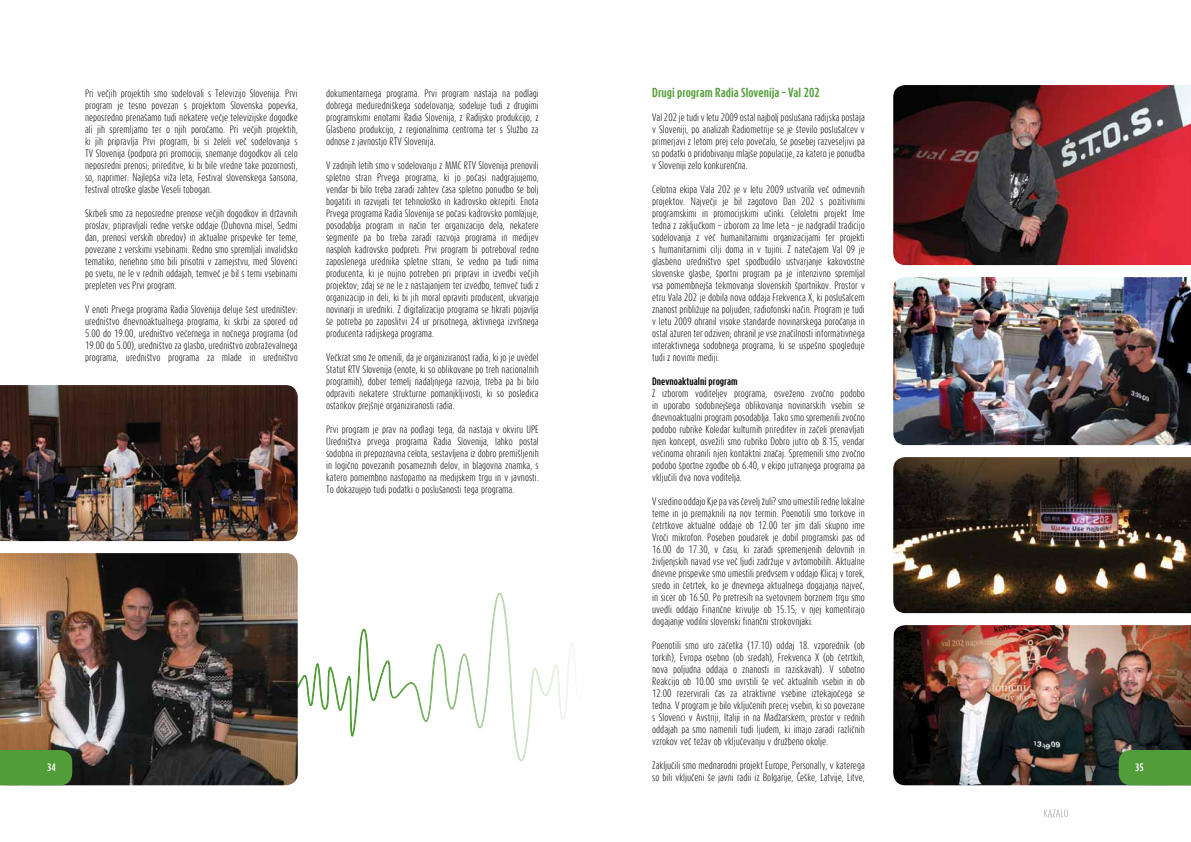
<style>
.page{position:relative;width:1191px;height:842px;background:#fff}
.page>*{position:absolute;margin:0;border:0;box-sizing:border-box;transform-origin:0 0}
.t1{font:700 11px "Dax Compact";color:#529d3a}
.t2{font:300 9px/12px "Dax Compact";color:#000;text-align:justify}
.t3{font:700 9px "Dax Compact";color:#000}
.t4{font:700 9px "Dax Compact";color:#fff}
</style>
<div class="page">
<svg style="left:298px;top:592px;width:277px;height:170px"></svg>
<img style="left:0;top:553px;width:298px;height:232px">
<img style="left:0;top:385px;width:298px;height:156px">
<img style="left:893px;top:457px;width:298px;height:156px">
<img style="left:893px;top:277px;width:298px;height:168px">
<img style="left:893px;top:85px;width:298px;height:180px">
<img style="left:893px;top:625px;width:298px;height:160px">
<div style="left:0;top:750px;width:72px;height:35px;background:#529d3a"></div>
<div style="left:1118px;top:750px;width:73px;height:35px;background:#529d3a"></div>
<svg style="left:1044px;top:809px;width:24px;height:8px"></svg>
<p class="t1" style="left:652px;top:85px;width:169px">Drugi program Radia Slovenija – Val 202</p>
<p class="t2" style="left:652px;top:111px;width:214px">Val 202 je tudi v letu 2009 ostal najbolj poslušana radijska postaja v Sloveniji, po analizah Radiometrije se je število poslušalcev v primerjavi z letom prej celo povečalo, še posebej razveseljivi pa so podatki o pridobivanju mlajše populacije, za katero je ponudba v Sloveniji zelo konkurenčna.</p>
<p class="t2" style="left:652px;top:183px;width:214px">Celotna ekipa Vala 202 je v letu 2009 ustvarila več odmevnih projektov. Največji je bil zagotovo Dan 202 s pozitivnimi programskimi in promocijskimi učinki. Celoletni projekt I me tedna z zaključkom – izborom za I me leta – je nadgradil tradicijo sodelovanja z več humanitarnimi organizacijami ter projekti s humanitarnimi cilji doma in v tujini. Z natečajem Val 09 je glasbeno uredništvo spet spodbudilo ustvarjanje kakovostne slovenske glasbe, športni program pa je intenzivno spremljal vsa pomembnejša tekmovanja slovenskih športnikov. Prostor v etru Vala 202 je dobila nova oddaja Frekvenca X, ki poslušalcem znanost približuje na poljuden, radiofonski način. Program je tudi v letu 2009 ohranil visoke standarde novinarskega poročanja in ostal ažuren ter odziven; ohranil je vse značilnosti informativnega interaktivnega sodobnega programa, ki se uspešno spogleduje tudi z novimi mediji.</p>
<p class="t3" style="left:652px;top:375px;width:87px">Dnevnoaktualni program</p>
<p class="t2" style="left:652px;top:387px;width:214px">Z izborom voditeljev programa, osveženo zvočno podobo in uporabo sodobnejšega oblikovanja novinarskih vsebin se dnevnoaktualni program posodablja. Tako smo spremenili zvočno podobo rubrike Koledar kulturnih prireditev in začeli prenavljati njen koncept, osvežili smo rubriko Dobro jutro ob 8.15, vendar večinoma ohranili njen kontaktni značaj. Spremenili smo zvočno podobo športne zgodbe ob 6.40, v ekipo jutranjega programa pa vključili dva nova voditelja.</p>
<p class="t2" style="left:652px;top:495px;width:214px">V sredino oddajo Kje pa vas čevelj žuli? smo umestili redne lokalne teme in jo premaknili na nov termin. Poenotili smo torkove in četrtkove aktualne oddaje ob 12.00 ter jim dali skupno ime Vroči mikrofon. Poseben poudarek je dobil programski pas od 16.00 do 17.30, v času, ki zaradi spremenjenih delovnih in življenjskih navad vse več ljudi zadržuje v avtomobilih. Aktualne dnevne prispevke smo umestili predvsem v oddajo Klicaj v torek, sredo in četrtek, ko je dnevnega aktualnega dogajanja največ, in sicer ob 16.50. Po pretresih na svetovnem borznem trgu smo uvedli oddajo Finančne krivulje ob 15.15; v njej komentirajo dogajanje vodilni slovenski finančni strokovnjaki.</p>
<p class="t2" style="left:652px;top:639px;width:214px">Poenotili smo uro začetka (17.10) oddaj 18. vzporednik (ob torkih), Evropa osebno (ob sredah), Frekvenca X (ob četrtkih, nova poljudna oddaja o znanosti in raziskavah). V sobotno Reakcijo ob 10.00 smo uvrstili še več aktualnih vsebin in ob 12.00 rezervirali čas za atraktivne vsebine iztekajočega se tedna. V program je bilo vključenih precej vsebin, ki so povezane s Slovenci v Avstriji, Italiji in na Madžarskem, prostor v rednih oddajah pa smo namenili tudi ljudem, ki imajo zaradi različnih vzrokov več težav ob vključevanju v družbeno okolje.</p>
<p class="t2" style="left:652px;top:759px;width:214px">Zaključili smo mednarodni projekt Europe, Personally, v katerega so bili vključeni še javni radii iz Bolgarije, Češke, Latvije, Litve,</p>
<p class="t2" style="left:326px;top:87px;width:214px">dokumentarnega programa. Prvi program nastaja na podlagi dobrega meduredniškega sodelovanja; sodeluje tudi z drugimi programskimi enotami Radia Slovenija, z Radijsko produkcijo, z Glasbeno produkcijo, z regionalnima centroma ter s Službo za odnose z javnostjo RTV Slovenija.</p>
<p class="t2" style="left:326px;top:159px;width:214px">V zadnjih letih smo v sodelovanju z MMC RTV Slovenija prenovili spletno stran Prvega programa, ki jo počasi nadgrajujemo, vendar bi bilo treba zaradi zahtev časa spletno ponudbo še bolj bogatiti in razvijati ter tehnološko in kadrovsko okrepiti. Enota Prvega programa Radia Slovenija se počasi kadrovsko pomlajuje, posodablja program in način ter organizacijo dela, nekatere segmente pa bo treba zaradi razvoja programa in medijev nasploh kadrovsko podpreti. Prvi program bi potreboval redno zaposlenega urednika spletne strani, še vedno pa tudi nima producenta, ki je nujno potreben pri pripravi in izvedbi večjih projektov; zdaj se ne le z nastajanjem ter izvedbo, temveč tudi z organizacijo in deli, ki bi jih moral opraviti producent, ukvarjajo novinarji in uredniki. Z digitalizacijo programa se hkrati pojavlja še potreba po zaposlitvi 24 ur prisotnega, aktivnega izvršnega producenta radijskega programa.</p>
<p class="t2" style="left:326px;top:351px;width:214px">Večkrat smo že omenili, da je organiziranost radia, ki jo je uvedel Statut RTV Slovenija (enote, ki so oblikovane po treh nacionalnih programih), dober temelj nadaljnjega razvoja, treba pa bi bilo odpraviti nekatere strukturne pomanjkljivosti, ki so posledica ostankov prejšnje organiziranosti radia.</p>
<p class="t2" style="left:326px;top:423px;width:214px;text-align:left">Prvi program je prav na podlagi tega, da nastaja v okviru UPE Uredništva prvega programa Radia Slovenija, lahko postal sodobna in prepoznavna celota, sestavljena iz dobro premišljenih in logično povezanih posameznih delov, in blagovna znamka, s katero pomembno nastopamo na medijskem trgu in v javnosti.<br>To dokazujejo tudi podatki o poslušanosti tega programa.</p>
<p class="t2" style="left:85px;top:87px;width:214px">Pri večjih projektih smo sodelovali s Televizijo Slovenija. Prvi program je tesno povezan s projektom Slovenska popevka, neposredno prenašamo tudi nekatere večje televizijske dogodke ali jih spremljamo ter o njih poročamo. Pri večjih projektih, ki jih pripravlja Prvi program, bi si želeli več sodelovanja s TV Slovenija (podpora pri promociji, snemanje dogodkov ali celo neposredni prenosi; prireditve, ki bi bile vredne take pozornosti, so, naprimer: Najlepša viža leta, Festival slovenskega šansona, festival otroške glasbe Veseli tobogan.</p>
<p class="t2" style="left:85px;top:207px;width:214px">Skrbeli smo za neposredne prenose večjih dogodkov in državnih proslav, pripravljali redne verske oddaje (Duhovna misel, Sedmi dan, prenosi verskih obredov) in aktualne prispevke ter teme, povezane z verskimi vsebinami. Redno smo spremljali invalidsko tematiko, nenehno smo bili prisotni v zamejstvu, med Slovenci po svetu, ne le v rednih oddajah, temveč je bil s temi vsebinami prepleten ves Prvi program.</p>
<p class="t2" style="left:85px;top:303px;width:214px">V enoti Prvega programa Radia Slovenija deluje šest uredništev: uredništvo dnevnoaktualnega programa, ki skrbi za spored od 5.00 do 19.00, uredništvo večernega in nočnega programa (od 19.00 do 5.00), uredništvo za glasbo, uredništvo izobraževalnega programa, uredništvo programa za mlade in uredništvo</p>
<p class="t4" style="left:47px;top:762px;width:10px">34</p>
<p class="t4" style="left:1135px;top:762px;width:10px">35</p>
</div>
